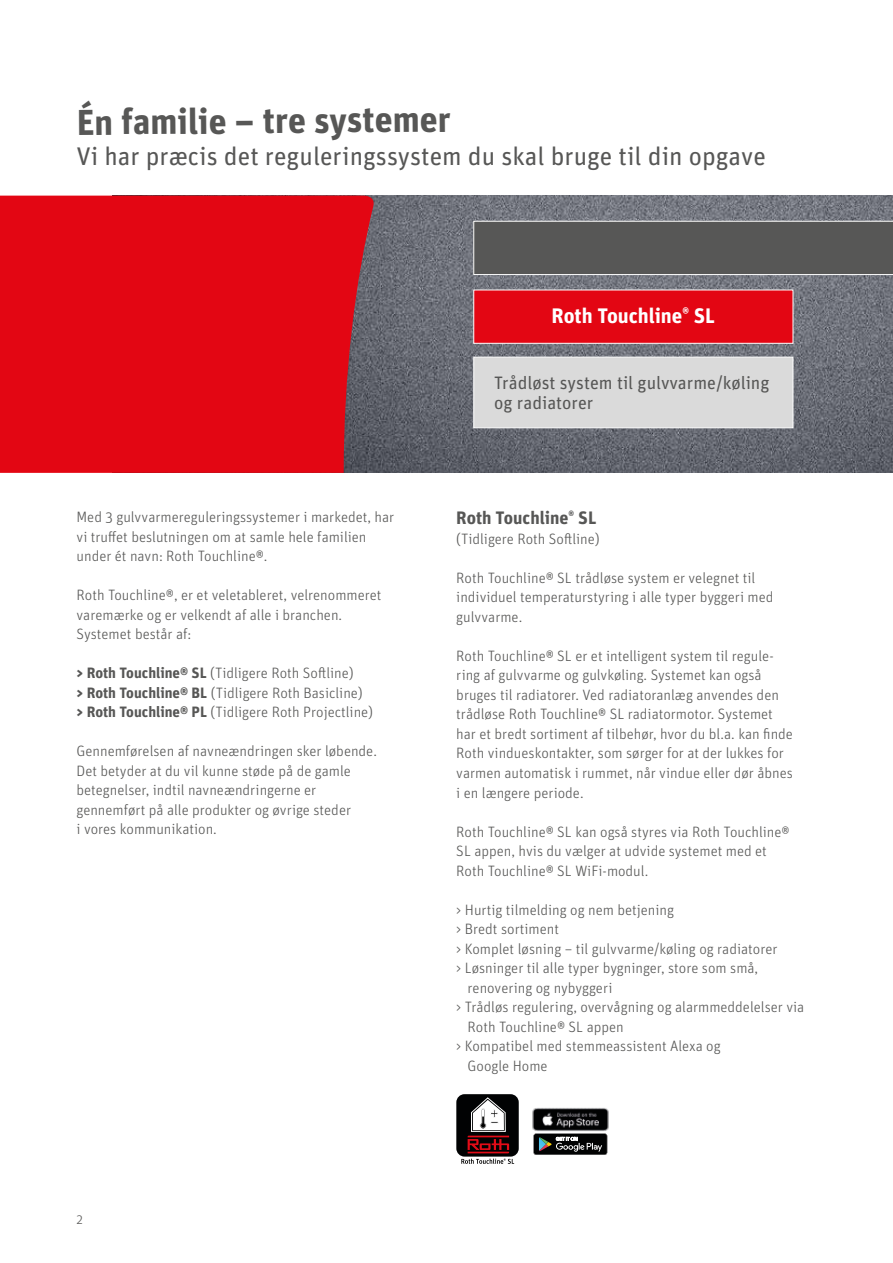
<style>
.page{position:relative;width:893px;height:1263px;background:#fff}
.page>*{position:absolute;margin:0;border:0;box-sizing:border-box;transform-origin:0 0}
.t1{font:700 36px "Unit OT";letter-spacing:-.01em;color:#575756}
.t2{font:25.5px "Unit OT";color:#575756}
.t3{font:700 21px "Unit OT";color:#fff}
.t4{font:18px/19.5px "Unit OT";color:#575756}
.t5{font:700 18px "Unit OT";color:#575756}
.t6{font:300 15px/19.5px "Unit OT";color:#575756}
.t7{font:300 13.5px "Unit OT";color:#575756}
.s1{font-weight:700}
</style>
<div class="page">
<img style="left:376px;top:196px;width:517px;height:277px">
<div style="left:473px;top:221px;width:420px;height:54px;background:#575756"></div>
<div style="left:0;top:196px;width:376px;height:277px;background:#e30613"></div>
<div style="left:473px;top:290px;width:320px;height:54px;background:#e30613;border:1px solid #fff"></div>
<div style="left:473px;top:357px;width:320px;height:71px;background:#dadada;border:1px solid #fff"></div>
<div style="left:456px;top:1094px;width:63px;height:62px;background:#010203;border-radius:8px"></div>
<svg style="left:461px;top:1097px;width:53px;height:67px"></svg>
<img style="left:532px;top:1108px;width:77px;height:23px">
<svg style="left:533px;top:1133px;width:74px;height:22px;background:#343635"></svg>
<h1 class="t1" style="left:77px;top:97px;width:376px">Én familie – tre systemer</h1>
<h2 class="t2" style="left:77px;top:140px;width:691px">Vi har præcis det reguleringssystem du skal bruge til din opgave</h2>
<h3 class="t3" style="left:552px;top:302px;width:165px">Roth Touchline<sup>®</sup> SL</h3>
<p class="t6" style="left:77px;top:507px;width:319px">Med 3 gulvvarmereguleringssystemer i markedet, har vi truffet beslutningen om at samle hele familien under ét navn: Roth Touchline®.</p>
<p class="t6" style="left:77px;top:585px;width:306px">Roth Touchline®, er et veletableret, velrenommeret varemærke og er velkendt af alle i branchen.<br>Systemet består af:</p>
<p class="t6" style="left:77px;top:663px;width:298px"><span class="s1">&gt; Roth Touchline® SL</span> (Tidligere Roth Softline)<br><span class="s1">&gt; Roth Touchline® BL</span> (Tidligere Roth Basicline) <span class="s1">&gt; Roth Touchline® PL</span> (Tidligere Roth Projectline)</p>
<p class="t6" style="left:77px;top:741px;width:302px">Gennemførelsen af navneændringen sker løbende.<br>Det betyder at du vil kunne støde på de gamle betegnelser, indtil navneændringerne er gennemført på alle produkter og øvrige steder<br>i vores kommunikation.</p>
<p class="t7" style="left:77px;top:1211px;width:8px">2</p>
<p class="t4" style="left:494px;top:373px;width:277px">Trådløst system til gulvvarme/køling og radiatorer</p>
<p class="t5" style="left:456px;top:506px;width:142px">Roth Touchline<sup>®</sup> SL</p>
<p class="t6" style="left:456px;top:529px;width:145px">(Tidligere Roth Softline)</p>
<p class="t6" style="left:456px;top:568px;width:319px">Roth Touchline® SL trådløse system er velegnet til individuel temperaturstyring i alle typer byggeri med gulvvarme.</p>
<p class="t6" style="left:456px;top:646px;width:338px">Roth Touchline® SL er et intelligent system til regule&shy;ring af gulvvarme og gulvkøling. Systemet kan også bruges til radiatorer. Ved radiatoranlæg anvendes den trådløse Roth Touchline® SL radiatormotor. Systemet har et bredt sortiment af tilbehør, hvor du bl.a. kan finde Roth vindueskontakter, som sørger for at der lukkes for varmen automatisk i rummet, når vindue eller dør åbnes i en længere periode.</p>
<p class="t6" style="left:456px;top:822px;width:335px">Roth Touchline® SL kan også styres via Roth Touchline®<br>SL appen, hvis du vælger at udvide systemet med et<br>Roth Touchline® SL WiFi-modul.</p>
<p class="t6" style="left:456px;top:900px;width:219px">&gt; Hurtig tilmelding og nem betjening</p>
<p class="t6" style="left:456px;top:919px;width:104px">&gt; Bredt sortiment</p>
<p class="t6" style="left:456px;top:939px;width:323px">&gt; Komplet løsning – til gulvvarme/køling og radiatorer</p>
<p class="t6" style="left:456px;top:958px;width:303px">&gt; Løsninger til alle typer bygninger, store som små,</p>
<p class="t6" style="left:468px;top:978px;width:146px">renovering og nybyggeri</p>
<p class="t6" style="left:456px;top:997px;width:349px">&gt; Trådløs regulering, overvågning og alarmmeddelelser via</p>
<p class="t6" style="left:468px;top:1017px;width:158px">Roth Touchline® SL appen</p>
<p class="t6" style="left:456px;top:1036px;width:266px">&gt; Kompatibel med stemmeassistent Alexa og</p>
<p class="t6" style="left:468px;top:1056px;width:81px">Google Home</p>
</div>
